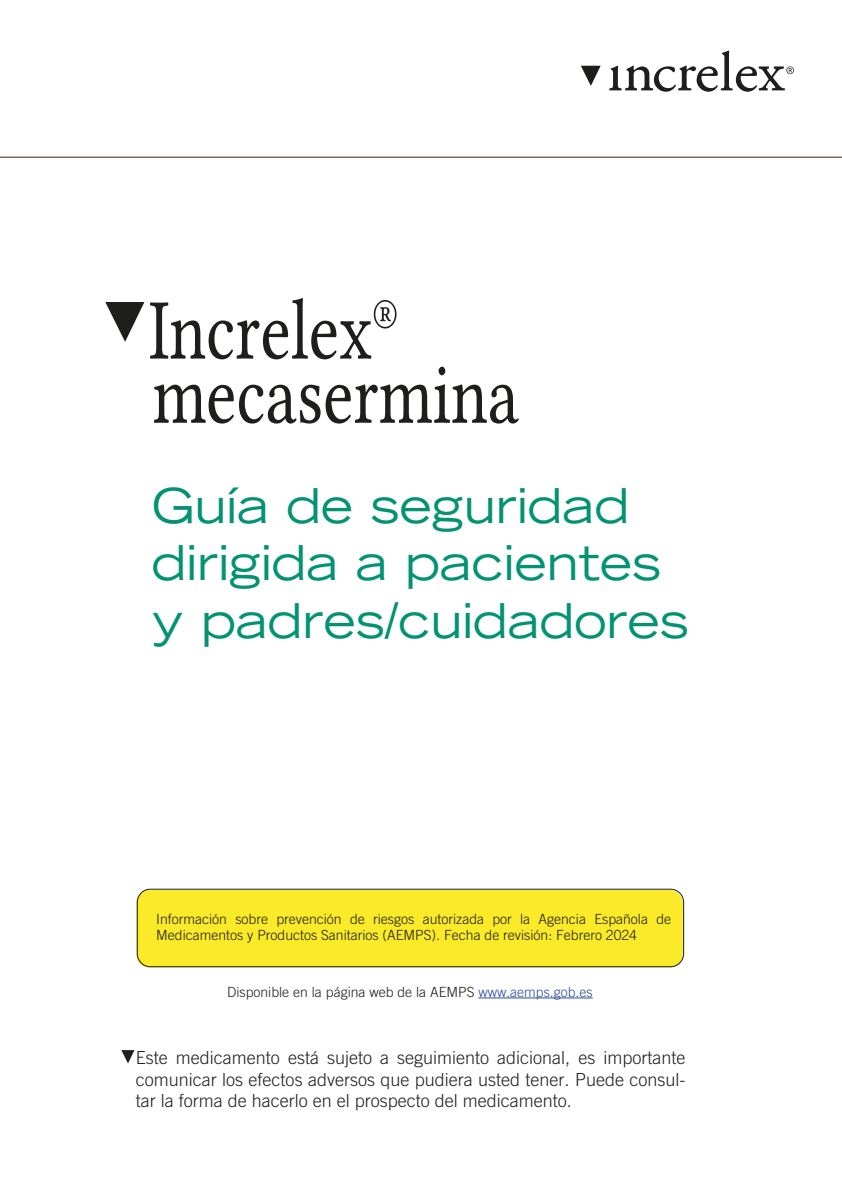
<style>
.page{position:relative;width:842px;height:1191px;background:#fff}
.page>*{position:absolute;margin:0;border:0;box-sizing:border-box;transform-origin:0 0}
.t1{font:expanded 48px/57.6px "Trade Gothic LH";color:#039373}
.t2{font:300 18px/21.6px "Trade Gothic LT Std";color:#1e1e1c;text-align:justify}
.t3{font:300 14px/16px "Trade Gothic LT Std";color:#1e1e1c}
.t4{font:300 14px "Trade Gothic LT Std";color:#1d1d1b}
.s1{color:#2c4b9b}
</style>
<div class="page">
<div style="left:136px;top:890px;width:547px;height:77px;background:#faea27;border-radius:13px"></div>
<div style="left:137px;top:889px;width:547px;height:78px;border:1px solid #1a1b1b;border-radius:13px"></div>
<svg style="left:121px;top:1050px;width:13px;height:13px"></svg>
<hr style="left:478px;top:997px;width:115px;height:1px;background:#2c4b9b">
<hr style="left:0;top:157px;width:842px;height:1px;background:#3a1f11">
<svg style="left:609px;top:51px;width:185px;height:41px"></svg>
<svg style="left:581px;top:66px;width:20px;height:20px"></svg>
<svg style="left:154px;top:367px;width:365px;height:56px"></svg>
<svg style="left:150px;top:298px;width:246px;height:61px"></svg>
<svg style="left:105px;top:302px;width:39px;height:40px"></svg>
<h1 class="t1" style="left:152px;top:475px;width:539px">Guía de seguridad dirigida a pacientes y padres/cuidadores</h1>
<p class="t3" style="left:156px;top:910px;width:516px">Información sobre prevención de riesgos autorizada por la Agencia Española de<br>Medicamentos y Productos Sanitarios (AEMPS). Fecha de revisión: Febrero 2024</p>
<p class="t4" style="left:227px;top:983px;width:367px">Disponible en la página web de la AEMPS <span class="s1">www.aemps.gob.es</span></p>
<p class="t2" style="left:136px;top:1046px;width:551px">Este medicamento está sujeto a seguimiento adicional, es importante comunicar los efectos adversos que pudiera usted tener. Puede consul&shy;tar la forma de hacerlo en el prospecto del medicamento.</p>
</div>
